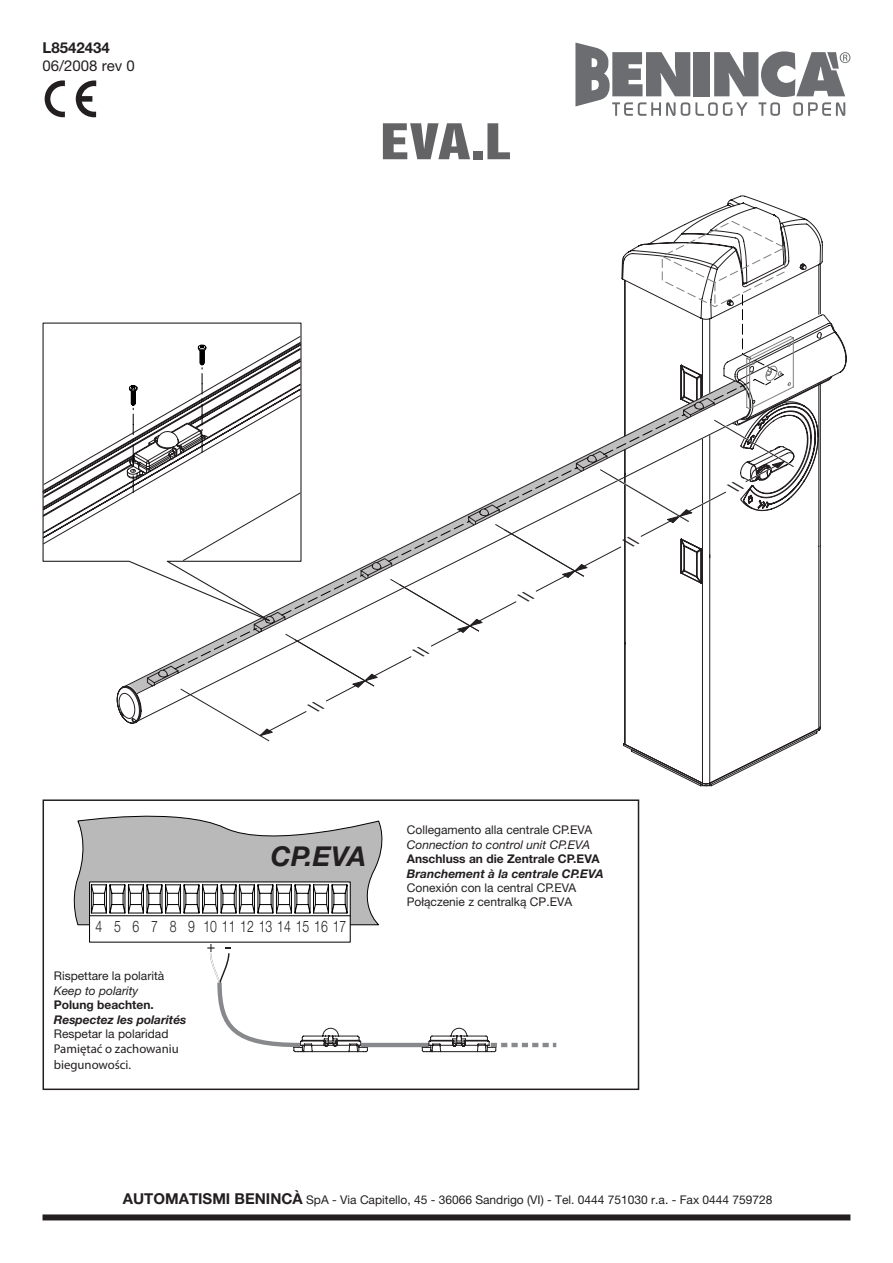
<style>
.page{position:relative;width:893px;height:1263px;background:#fff}
.page>*{position:absolute;margin:0;border:0;box-sizing:border-box;transform-origin:0 0}
.t1{font:45px "Helvetica Inserat";color:#636366;scale:1.3 1}
.t2{font:italic 700 27.45px "Helvetica Neue";color:#231f20}
.t3{font:300 15.9px "Helvetica Neue";color:#231f20;scale:.77 1}
.t4{font:15px "Helvetica Neue LT Pro";color:#231f20}
.t5{font:700 15px "Helvetica Neue LT Pro";color:#231f20}
.t6{font:12.75px/15.3px "Myriad Pro";color:#231f20}
.t7{font:12px "Helvetica Neue LT Pro";color:#231f20}
.t8{font:12px "Helvetica Neue";color:#231f20}
.t9{font:italic 700 12px "Helvetica Neue";color:#231f20}
.t10{font:italic 12px "Helvetica Neue";color:#231f20}
.t11{font:700 12px "Helvetica Neue";color:#231f20}
.s1{font-weight:700;font-size:15px}
</style>
<div class="page">
<div style="left:43px;top:1214px;width:807px;height:6px;background:#231f20"></div>
<svg style="left:623px;top:196px;width:186px;height:588px"></svg>
<svg style="left:43px;top:322px;width:74px;height:240px"></svg>
<svg style="left:73px;top:815px;width:310px;height:110px"></svg>
<svg style="left:207px;top:944px;width:349px;height:108px"></svg>
<div style="left:43px;top:799px;width:596px;height:291px;border:2px solid #231f20"></div>
<svg style="left:575px;top:43px;width:275px;height:73px"></svg>
<svg style="left:76px;top:80px;width:20px;height:37px"></svg>
<svg style="left:45px;top:80px;width:20px;height:37px"></svg>
<svg style="left:117px;top:221px;width:730px;height:520px"></svg>
<p class="t5" style="left:43px;top:39px;width:69px">L8542434</p>
<p class="t4" style="left:43px;top:57px;width:94px">06/2008 rev 0</p>
<h1 class="t1" style="left:380px;top:115px;width:102px">EVA.L</h1>
<h2 class="t2" style="left:271px;top:839px;width:97px">CP.EVA</h2>
<h3 class="t3" style="left:96px;top:917px;width:327px">4 5 6 7 8 9 1011121314151617</h3>
<p class="t8" style="left:54px;top:969px;width:112px">Rispettare la polarità</p>
<p class="t10" style="left:54px;top:983px;width:86px">Keep to polarity</p>
<p class="t11" style="left:54px;top:997px;width:102px">Polung beachten.</p>
<p class="t9" style="left:54px;top:1012px;width:134px">Respectez les polarités</p>
<p class="t8" style="left:54px;top:1026px;width:116px">Respetar la polaridad</p>
<p class="t6" style="left:54px;top:1042px;width:126px">Pamiętać o zachowaniu biegunowości.</p>
<p class="t8" style="left:407px;top:823px;width:187px">Collegamento alla centrale CP.EVA</p>
<p class="t10" style="left:407px;top:837px;width:185px">Connection to control unit CP.EVA</p>
<p class="t11" style="left:407px;top:851px;width:194px">Anschluss an die Zentrale CP.EVA</p>
<p class="t9" style="left:407px;top:866px;width:198px">Branchement à la centrale CP.EVA</p>
<p class="t8" style="left:407px;top:880px;width:171px">Conexión con la central CP.EVA</p>
<p class="t7" style="left:407px;top:895px;width:167px">Połączenie z centralką CP.EVA</p>
<p class="t7" style="left:123px;top:1192px;width:651px"><span class="s1">AUTOMATISMI BENINCÀ</span> SpA - Via Capitello, 45 - 36066 Sandrigo (VI) - Tel. 0444 751030 r.a. - Fax 0444 759728</p>
</div>
